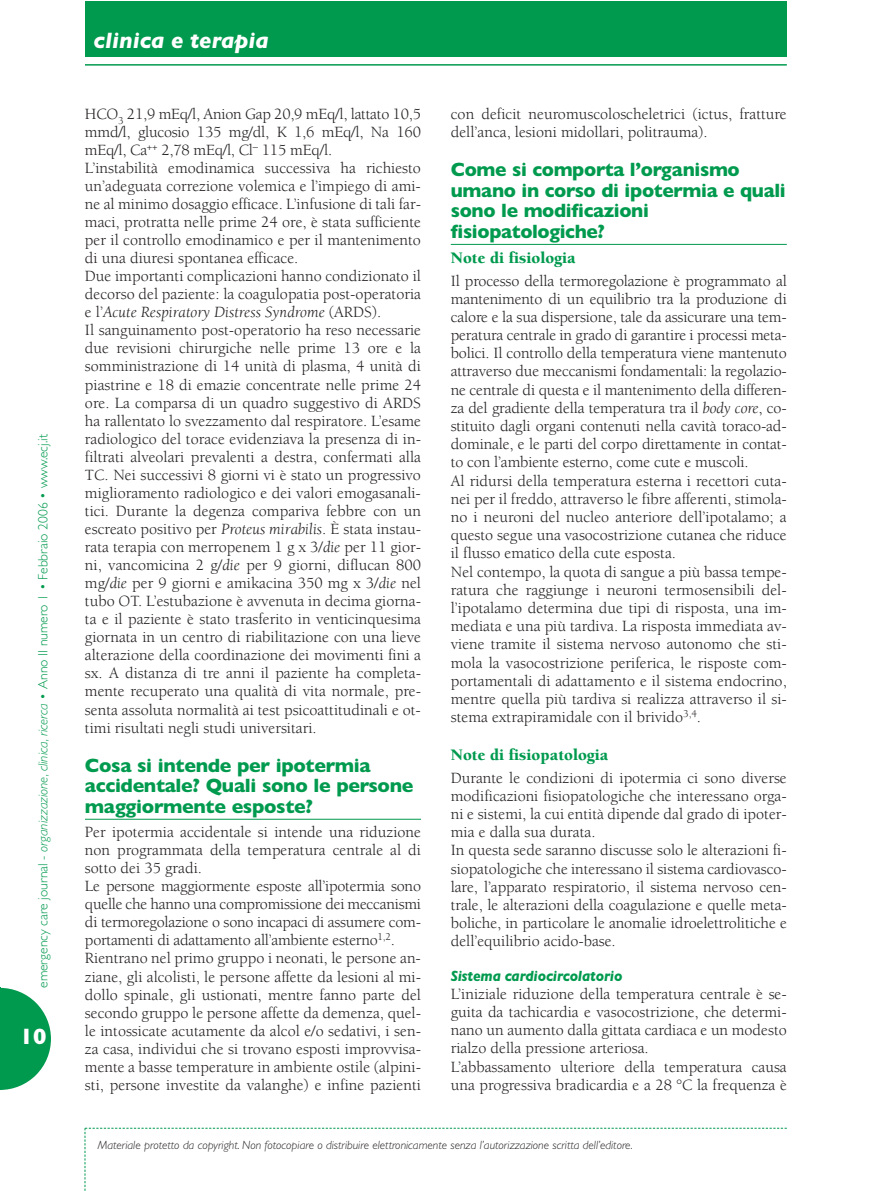
<style>
.page{position:relative;width:872px;height:1191px;background:#fff}
.page>*{position:absolute;margin:0;border:0;box-sizing:border-box;transform-origin:0 0}
.t1{font:italic 700 22.5px "Gill Sans";color:#fff}
.t2{font:700 22.5px "Gill Sans";color:#fff}
.t3{font:700 19.5px/20.4px "Gill Sans";letter-spacing:-.02em;color:#009a4e}
.t4{font:900 16.5px "Berkeley";color:#009a4e}
.t5{font:16.05px/18px "Berkeley";color:#231f20}
.t6{font:italic 700 15px "Gill Sans";letter-spacing:-.01em;color:#009a4e;scale:.93 1}
.t7{font:300 13.5px "Gill Sans";color:#009a4e}
.t8{font:italic 300 12px "Gill Sans";color:#231f20}
.s1{font-style:italic}
</style>
<div class="page">
<hr style="left:85px;top:819px;width:336px;height:1px;background:#009a4e">
<hr style="left:451px;top:244px;width:336px;height:1px;background:#009a4e">
<svg style="left:85px;top:1127px;width:702px;height:64px"></svg>
<div style="left:85px;top:1px;width:702px;height:55px;background:#009a4e"></div>
<hr style="left:85px;top:64px;width:702px;height:2px;background:#009a4e">
<svg style="left:1px;top:988px;width:50px;height:102px"></svg>
<hr style="left:0;top:988px;width:1px;height:102px;background:#009a4e">
<p class="t7" style="left:38px;top:988px;width:555px;rotate:-90deg">emergency care journal - <span class="s1">organizzazione, clinica, ricerca •</span> Anno II numero 1 • Febbraio 2006 • www.ecj.it</p>
<h1 class="t2" style="left:20px;top:1028px;width:28px">10</h1>
<h1 class="t1" style="left:93px;top:33px;width:177px">clinica e terapia</h1>
<p class="t5" style="left:85px;top:106px;width:337px">HCO<sub>3</sub> 21,9 mEq/l, Anion Gap 20,9 mEq/l, lattato 10,5 mmd/l, glucosio 135 mg/dl, K 1,6 mEq/l, Na 160 mEq/l, Ca<sup>++</sup> 2,78 mEq/l, Cl<sup>–</sup> 115 mEq/l.<br>L’instabilità emodinamica successiva ha richiesto un’adeguata correzione volemica e l’impiego di ami&shy;ne al minimo dosaggio efficace. L’infusione di tali far&shy;maci, protratta nelle prime 24 ore, è stata sufficiente per il controllo emodinamico e per il mantenimento di una diuresi spontanea efficace.<br>Due importanti complicazioni hanno condizionato il decorso del paziente: la coagulopatia post-operatoria e l’<span class="s1">Acute Respiratory Distress Syndrome</span> (ARDS).<br>Il sanguinamento post-operatorio ha reso necessarie due revisioni chirurgiche nelle prime 13 ore e la somministrazione di 14 unità di plasma, 4 unità di piastrine e 18 di emazie concentrate nelle prime 24 ore. La comparsa di un quadro suggestivo di ARDS ha rallentato lo svezzamento dal respiratore. L’esame radiologico del torace evidenziava la presenza di in&shy;filtrati alveolari prevalenti a destra, confermati alla TC. Nei successivi 8 giorni vi è stato un progressivo miglioramento radiologico e dei valori emogasanali&shy;tici. Durante la degenza compariva febbre con un escreato positivo per <span class="s1">Proteus mirabilis</span>. È stata instau&shy;rata terapia con merropenem 1 g x 3/<span class="s1">die</span> per 11 gior&shy;ni, vancomicina 2 g/<span class="s1">die</span> per 9 giorni, diflucan 800 mg/<span class="s1">die</span> per 9 giorni e amikacina 350 mg x 3/<span class="s1">die</span> nel tubo OT. L’estubazione è avvenuta in decima giorna&shy;ta e il paziente è stato trasferito in venticinquesima giornata in un centro di riabilitazione con una lieve alterazione della coordinazione dei movimenti fini a sx. A distanza di tre anni il paziente ha completa&shy;mente recuperato una qualità di vita normale, pre&shy;senta assoluta normalità ai test psicoattitudinali e ot&shy;timi risultati negli studi universitari.</p>
<p class="t3" style="left:85px;top:757px;width:330px">Cosa si intende per ipotermia accidentale? Quali sono le persone maggiormente esposte?</p>
<p class="t5" style="left:85px;top:824px;width:337px">Per ipotermia accidentale si intende una riduzione non programmata della temperatura centrale al di sotto dei 35 gradi.<br>Le persone maggiormente esposte all’ipotermia sono quelle che hanno una compromissione dei meccanismi di termoregolazione o sono incapaci di assumere com&shy;portamenti di adattamento all’ambiente esterno<sup>1,2</sup>.<br>Rientrano nel primo gruppo i neonati, le persone an&shy;ziane, gli alcolisti, le persone affette da lesioni al mi&shy;dollo spinale, gli ustionati, mentre fanno parte del secondo gruppo le persone affette da demenza, quel&shy;le intossicate acutamente da alcol e/o sedativi, i sen&shy;za casa, individui che si trovano esposti improvvisa&shy;mente a basse temperature in ambiente ostile (alpini&shy;sti, persone investite da valanghe) e infine pazienti</p>
<p class="t5" style="left:451px;top:106px;width:337px">con deficit neuromuscoloscheletrici (ictus, fratture dell’anca, lesioni midollari, politrauma).</p>
<p class="t3" style="left:451px;top:162px;width:336px">Come si comporta l’organismo umano in corso di ipotermia e quali sono le modificazioni fisiopatologiche?</p>
<p class="t4" style="left:451px;top:251px;width:126px">Note di fisiologia</p>
<p class="t5" style="left:451px;top:273px;width:337px">Il processo della termoregolazione è programmato al mantenimento di un equilibrio tra la produzione di calore e la sua dispersione, tale da assicurare una tem&shy;peratura centrale in grado di garantire i processi meta&shy;bolici. Il controllo della temperatura viene mantenuto attraverso due meccanismi fondamentali: la regolazio&shy;ne centrale di questa e il mantenimento della differen&shy;za del gradiente della temperatura tra il <span class="s1">body core</span>, co&shy;stituito dagli organi contenuti nella cavità toraco-ad&shy;dominale, e le parti del corpo direttamente in contat&shy;to con l’ambiente esterno, come cute e muscoli.<br>Al ridursi della temperatura esterna i recettori cuta&shy;nei per il freddo, attraverso le fibre afferenti, stimola&shy;no i neuroni del nucleo anteriore dell’ipotalamo; a questo segue una vasocostrizione cutanea che riduce il flusso ematico della cute esposta.<br>Nel contempo, la quota di sangue a più bassa tempe&shy;ratura che raggiunge i neuroni termosensibili del&shy;l’ipotalamo determina due tipi di risposta, una im&shy;mediata e una più tardiva. La risposta immediata av&shy;viene tramite il sistema nervoso autonomo che sti&shy;mola la vasocostrizione periferica, le risposte com&shy;portamentali di adattamento e il sistema endocrino, mentre quella più tardiva si realizza attraverso il si&shy;stema extrapiramidale con il brivido<sup>3,4</sup>.</p>
<p class="t4" style="left:451px;top:748px;width:159px">Note di fisiopatologia</p>
<p class="t5" style="left:451px;top:770px;width:337px">Durante le condizioni di ipotermia ci sono diverse modificazioni fisiopatologiche che interessano orga&shy;ni e sistemi, la cui entità dipende dal grado di ipoter&shy;mia e dalla sua durata.<br>In questa sede saranno discusse solo le alterazioni fi&shy;siopatologiche che interessano il sistema cardiovasco&shy;lare, l’apparato respiratorio, il sistema nervoso cen&shy;trale, le alterazioni della coagulazione e quelle meta&shy;boliche, in particolare le anomalie idroelettrolitiche e dell’equilibrio acido-base.</p>
<p class="t6" style="left:451px;top:970px;width:186px">Sistema cardiocircolatorio</p>
<p class="t5" style="left:451px;top:986px;width:337px">L’iniziale riduzione della temperatura centrale è se&shy;guita da tachicardia e vasocostrizione, che determi&shy;nano un aumento dalla gittata cardiaca e un modesto rialzo della pressione arteriosa.<br>L’abbassamento ulteriore della temperatura causa una progressiva bradicardia e a 28 °C la frequenza è</p>
<p class="t8" style="left:98px;top:1141px;width:536px">Materiale protetto da copyright. Non fotocopiare o distribuire elettronicamente senza l’autorizzazione scritta dell’editore.</p>
</div>
